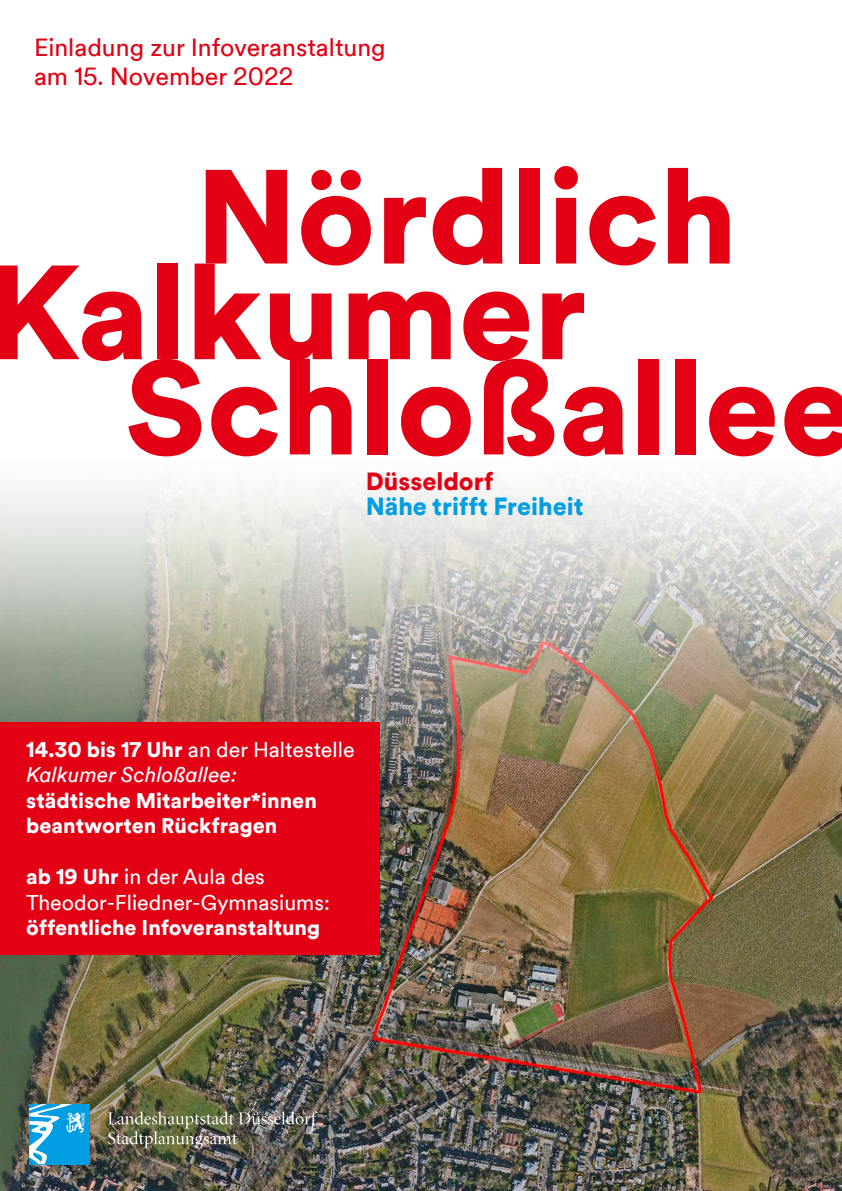
<style>
.page{position:relative;width:842px;height:1191px;background:#fff}
.page>*{position:absolute;margin:0;border:0;box-sizing:border-box;transform-origin:0 0}
.t1{font:900 132px/95.6px "Duesseldorf Circular TT";color:#e30014}
.t2{font:24.8px/29.7px "Duesseldorf Circular TT";color:#e30014}
.t3{font:900 24.8px "Duesseldorf Circular TT";color:#009de2}
.t4{font:900 24.8px "Duesseldorf Circular TT";color:#e30014}
.t5{font:900 21.2px/25.5px "Duesseldorf Circular TT";color:#fff}
.t6{font:italic 21.2px/25.5px "Duesseldorf Circular TT";color:#fff}
.t7{font:21.2px/25.5px "Duesseldorf Circular TT";color:#fff}
.s1{font-weight:900;font-style:normal}
.s2{font-style:normal}
.s3{font-weight:900}
</style>
<div class="page">
<img style="left:0;top:484px;width:842px;height:707px">
<div style="left:0;top:843px;width:380px;height:111px;background:#e30014"></div>
<div style="left:0;top:722px;width:380px;height:128px;background:#e30014"></div>
<div style="left:29px;top:1104px;width:60px;height:60px;background:#009de2"></div>
<svg style="left:29px;top:1104px;width:56px;height:60px"></svg>
<img style="left:108px;top:1111px;width:210px;height:37px">
<p class="t2" style="left:34px;top:31px;width:353px">Einladung zur Infoveranstaltung am 15. November 2022</p>
<h1 class="t1" style="left:-14px;top:164px;width:753px;text-indent:209px">Nördlich<br>Kalkumer</h1>
<h1 class="t1" style="left:124px;top:355px;width:732px">Schloßallee</h1>
<p class="t4" style="left:366px;top:464px;width:129px">Düsseldorf</p>
<p class="t3" style="left:366px;top:488px;width:219px">Nähe trifft Freiheit</p>
<p class="t6" style="left:26px;top:735px;width:330px"><span class="s1">14.30 bis 17 Uhr</span> <span class="s2">an der Haltestelle<br></span>Kalkumer Schloßallee:</p>
<p class="t5" style="left:26px;top:786px;width:292px">städtische Mitarbeiter*innen beantworten Rückfragen</p>
<p class="t7" style="left:26px;top:863px;width:305px"><span class="s3">ab 19 Uhr</span> in der Aula des<br>Theodor-Fliedner-Gymnasiums:</p>
<p class="t5" style="left:26px;top:914px;width:295px">öffentliche Infoveranstaltung</p>
</div>
